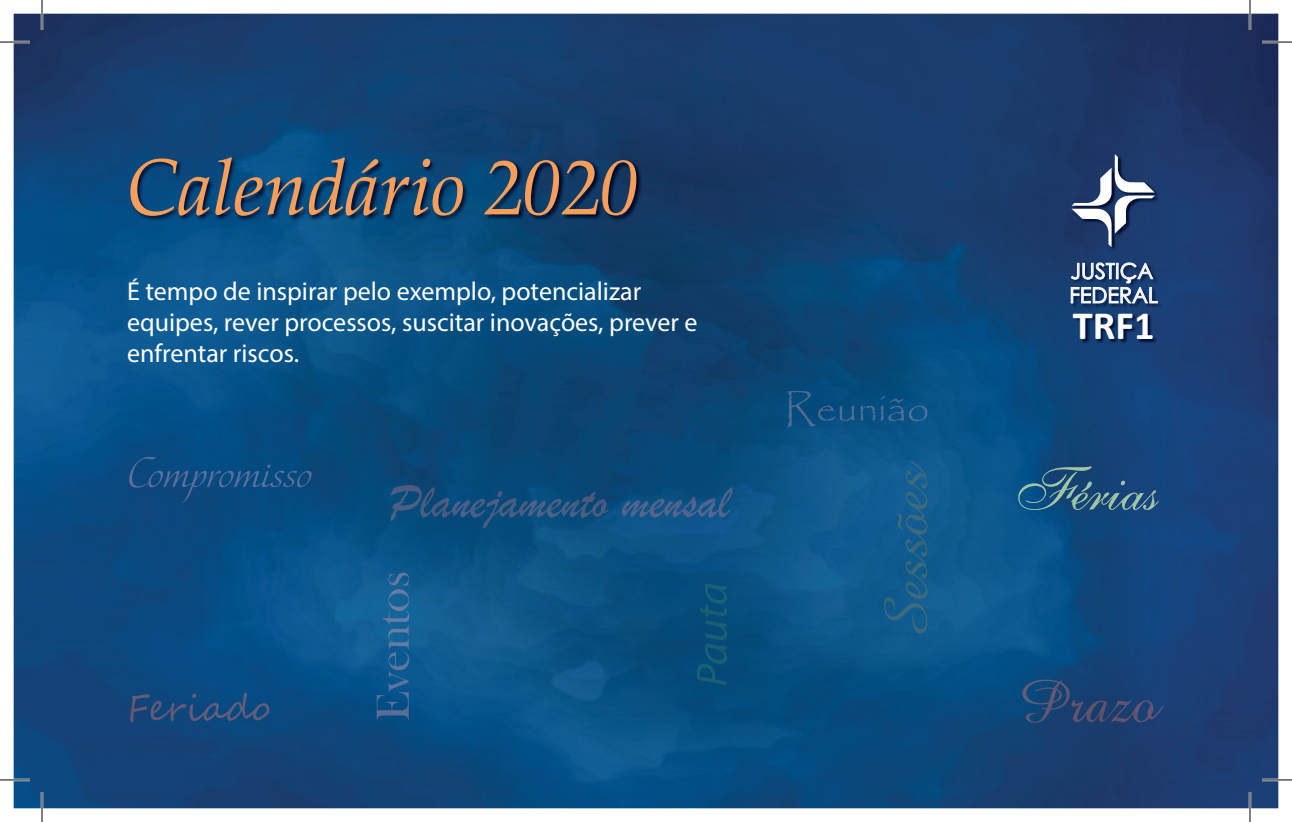
<style>
.page{position:relative;width:1292px;height:822px;background:#fff}
.page>*{position:absolute;margin:0;border:0;box-sizing:border-box;transform-origin:0 0}
.t1{font:italic 78px "Zapf Calligraphic 801 BT";color:#f89e5b}
.t2{font:700 40.4px "Calibri";color:#fff}
.t3{font:26px/31.2px "Myriad Pro";color:#fff}
.t4{font:21.6px "Century Gothic";color:#fff}
</style>
<div class="page">
<img style="left:14px;top:14px;width:1264px;height:793px">
<img style="left:130px;top:158px;width:512px;height:63px">
<img style="left:1072px;top:155px;width:90px;height:188px">
<svg style="left:1071px;top:154px;width:83px;height:93px"></svg>
<svg style="left:1071px;top:262px;width:86px;height:41px"></svg>
<img style="left:1022px;top:679px;width:141px;height:43px">
<img style="left:1018px;top:466px;width:140px;height:43px">
<img style="left:390px;top:484px;width:342px;height:44px">
<img style="left:787px;top:390px;width:140px;height:37px">
<img style="left:130px;top:692px;width:139px;height:29px">
<img style="left:129px;top:456px;width:183px;height:46px">
<img style="left:697px;top:583px;width:30px;height:101px">
<img style="left:377px;top:572px;width:32px;height:148px">
<img style="left:884px;top:461px;width:43px;height:172px">
<hr style="left:0;top:41px;width:30px;height:2px;background:#fff">
<hr style="left:1262px;top:41px;width:30px;height:2px;background:#fff">
<hr style="left:0;top:778px;width:30px;height:2px;background:#fff">
<hr style="left:1262px;top:778px;width:30px;height:2px;background:#fff">
<hr style="left:41px;top:0;width:2px;height:30px;background:#fff">
<hr style="left:41px;top:791px;width:2px;height:30px;background:#fff">
<hr style="left:1248px;top:0;width:3px;height:30px;background:#fff">
<hr style="left:1248px;top:791px;width:3px;height:30px;background:#fff">
<hr style="left:0;top:42px;width:30px;height:1px;background:#000">
<hr style="left:1262px;top:42px;width:30px;height:1px;background:#000">
<hr style="left:0;top:779px;width:30px;height:1px;background:#000">
<hr style="left:1262px;top:779px;width:30px;height:1px;background:#000">
<hr style="left:42px;top:0;width:1px;height:30px;background:#000">
<hr style="left:42px;top:791px;width:1px;height:30px;background:#000">
<hr style="left:1249px;top:0;width:1px;height:30px;background:#000">
<hr style="left:1249px;top:791px;width:1px;height:30px;background:#000">
<h1 class="t1" style="left:127px;top:139px;width:513px">Calendário 2020</h1>
<p class="t4" style="left:1070px;top:256px;width:84px">JUSTIÇA</p>
<p class="t3" style="left:127px;top:275px;width:515px">É tempo de inspirar pelo exemplo, potencializar</p>
<p class="t4" style="left:1069px;top:280px;width:90px">FEDERAL</p>
<p class="t3" style="left:127px;top:306px;width:572px">equipes, rever processos, suscitar inovações, prever e enfrentar riscos.</p>
<h2 class="t2" style="left:1072px;top:296px;width:83px">TRF1</h2>
</div>
